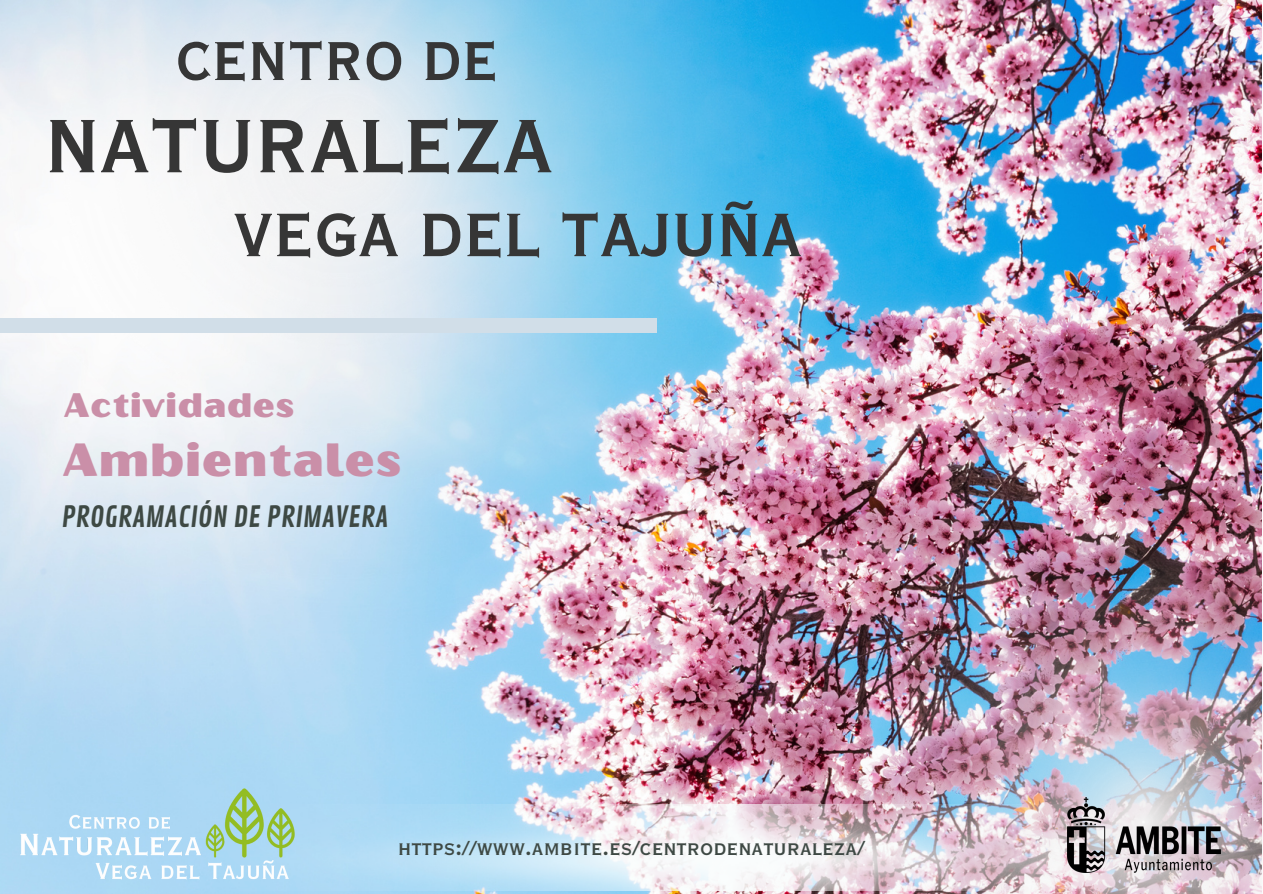
<style>
.page{position:relative;width:1263px;height:894px;background:#fff}
.page>*{position:absolute;margin:0;border:0;box-sizing:border-box;transform-origin:0 0}
.t1{font:99.3px "Copperplate Gothic Std 30 BC";color:#363636}
.t2{font:80.55px "Copperplate Gothic Std 30 BC";color:#363636}
.t3{font:72px "Copperplate Gothic Std 30 BC";color:#363636}
.t4{font:46.05px "Oilvare Base";color:#ca8fa8}
.t5{font:33.6px "Oilvare Base";color:#ca8fa8}
.t6{font:28.5px "Contrail One";color:#3e4944}
.t7{font:26.4px "Copperplate Gothic Std 30 BC";color:#3e4944}
</style>
<div class="page">
<img style="left:0;top:0;width:1262px;height:893px">
<img style="left:0;top:0;width:879px;height:692px">
<img style="left:19px;top:804px;width:767px;height:86px">
<div style="left:0;top:318px;width:656px;height:15px;background:#d1dee8"></div>
<img style="left:19px;top:785px;width:280px;height:98px">
<img style="left:786px;top:465px;width:476px;height:428px">
<img style="left:1067px;top:797px;width:153px;height:75px">
<h5 class="t3" style="left:176px;top:28px;width:324px">CENTRO DE</h5>
<p class="t1" style="left:45px;top:100px;width:509px">NATURALEZA</p>
<p class="t2" style="left:233px;top:197px;width:570px">VEGA DEL TAJUÑA</p>
<h4 class="t5" style="left:64px;top:384px;width:233px">Actividades</h4>
<h4 class="t4" style="left:62px;top:431px;width:341px">Ambientales</h4>
<p class="t6" style="left:61px;top:500px;width:329px">PROGRAMACIÓN DE PRIMAVERA</p>
<p class="t7" style="left:398px;top:835px;width:468px">https://www.ambite.es/centrodenaturaleza/</p>
</div>
